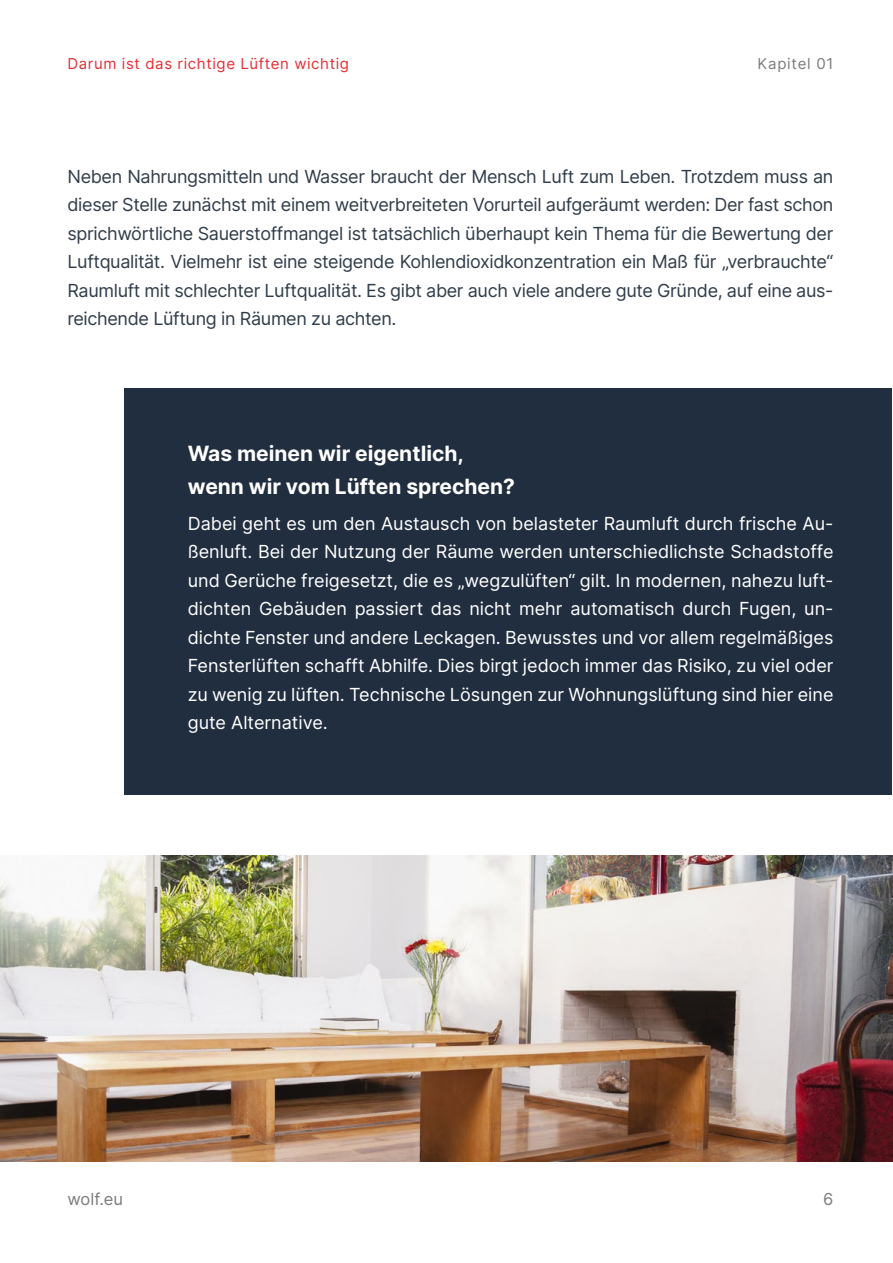
<style>
.page{position:relative;width:893px;height:1263px;background:#fff}
.page>*{position:absolute;margin:0;border:0;box-sizing:border-box;transform-origin:0 0}
.t1{font:700 21px/33px "Inter";color:#fff}
.t2{font:18px/28.5px "Inter";color:#fff;text-align:justify}
.t3{font:18px/28.5px "Inter";letter-spacing:-.02em;color:#303d4a;text-align:justify}
.t4{font:16.5px "Inter";color:#7c7c7c}
.t5{font:15px "Inter";letter-spacing:.04em;color:#e62e33}
.t6{font:15px "Inter";letter-spacing:.05em;color:#7c7c7c}
</style>
<div class="page">
<div style="left:124px;top:388px;width:768px;height:406px;background:#212e40"></div>
<img style="left:0;top:855px;width:893px;height:306px">
<p class="t5" style="left:68px;top:52px;width:283px">Darum ist das richtige Lüften wichtig</p>
<p class="t6" style="left:758px;top:52px;width:77px">Kapitel 01</p>
<p class="t3" style="left:68px;top:162px;width:767px">Neben Nahrungsmitteln und Wasser braucht der Mensch Luft zum Leben. Trotzdem muss an dieser Stelle zunächst mit einem weitverbreiteten Vorurteil aufgeräumt werden: Der fast schon sprichwörtliche Sauerstoffmangel ist tatsächlich überhaupt kein Thema für die Bewertung der Luftqualität. Vielmehr ist eine steigende Kohlendioxidkonzentration ein Maß für „verbrauchte“ Raumluft mit schlechter Luftqualität. Es gibt aber auch viele andere gute Gründe, auf eine aus&shy;reichende Lüftung in Räumen zu achten.</p>
<p class="t1" style="left:188px;top:436px;width:329px">Was meinen wir eigentlich, wenn wir vom Lüften sprechen?</p>
<p class="t2" style="left:188px;top:508px;width:647px">Dabei geht es um den Austausch von belasteter Raumluft durch frische Au&shy;ßenluft. Bei der Nutzung der Räume werden unterschiedlichste Schadstoffe und Gerüche freigesetzt, die es „wegzulüften“ gilt. In modernen, nahezu luft&shy;dichten Gebäuden passiert das nicht mehr automatisch durch Fugen, un&shy;dichte Fenster und andere Leckagen. Bewusstes und vor allem regelmäßiges Fensterlüften schafft Abhilfe. Dies birgt jedoch immer das Risiko, zu viel oder zu wenig zu lüften. Technische Lösungen zur Wohnungslüftung sind hier eine gute Alternative.</p>
<p class="t4" style="left:68px;top:1187px;width:57px">wolf.eu</p>
<p class="t4" style="left:823px;top:1187px;width:12px">6</p>
</div>
